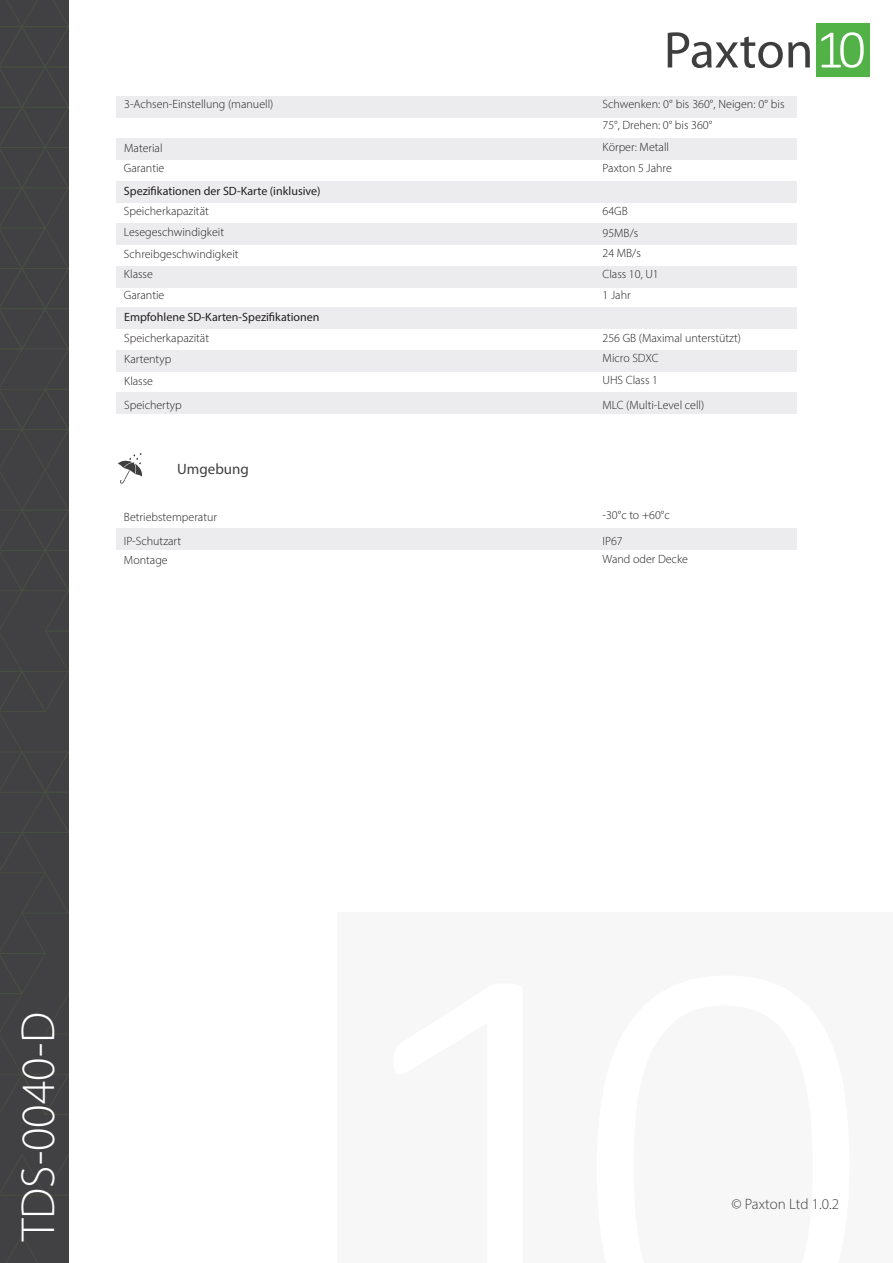
<style>
.page{position:relative;width:893px;height:1263px;background:#fff}
.page>*{position:absolute;margin:0;border:0;box-sizing:border-box;transform-origin:0 0}
.t1{font:300 48px "Myriad Pro";color:#fff}
.t2{font:300 15px "Myriad Pro";letter-spacing:-.005em;color:#3e3e3f}
.t3{font:15px "Myriad Pro";color:#3e3e3f}
.Specs_body_text{font:300 12px "Myriad Pro";color:#231f20}
.t4{font:12px "Myriad Pro";color:#231f20}
</style>
<div class="page">
<div style="left:0;top:0;width:69px;height:1263px;background:#414042"></div>
<svg style="left:6px;top:1236px;width:32px;height:27px"></svg>
<svg style="left:0;top:0;width:69px;height:1196px"></svg>
<div style="left:337px;top:913px;width:556px;height:350px;background:#f7f7f8"></div>
<div style="left:816px;top:23px;width:53px;height:54px;background:#53b247"></div>
<svg style="left:821px;top:32px;width:43px;height:36px"></svg>
<svg style="left:668px;top:32px;width:142px;height:36px"></svg>
<svg style="left:118px;top:453px;width:24px;height:31px"></svg>
<div style="left:116px;top:138px;width:681px;height:22px;background:#ececee"></div>
<div style="left:116px;top:223px;width:681px;height:22px;background:#ececee"></div>
<div style="left:116px;top:96px;width:681px;height:21px;background:#ececee"></div>
<div style="left:116px;top:181px;width:681px;height:21px;background:#ececee"></div>
<div style="left:116px;top:266px;width:681px;height:21px;background:#ececee"></div>
<div style="left:116px;top:308px;width:681px;height:21px;background:#ececee"></div>
<div style="left:116px;top:350px;width:681px;height:22px;background:#ececee"></div>
<div style="left:116px;top:529px;width:681px;height:21px;background:#ececee"></div>
<div style="left:116px;top:392px;width:681px;height:22px;background:#ececee"></div>
<p class="Specs_body_text" style="left:124px;top:97px;width:151px">3-Achsen-Einstellung (manuell)</p>
<p class="Specs_body_text" style="left:124px;top:140px;width:40px">Material</p>
<p class="t4" style="left:124px;top:183px;width:198px">Spezifikationen der SD-Karte (inklusive)</p>
<p class="Specs_body_text" style="left:124px;top:204px;width:86px">Speicherkapazität</p>
<p class="Specs_body_text" style="left:124px;top:247px;width:116px">Schreibgeschwindigkeit</p>
<p class="Specs_body_text" style="left:124px;top:161px;width:42px">Garantie</p>
<p class="Specs_body_text" style="left:124px;top:225px;width:102px">Lesegeschwindigkeit</p>
<p class="Specs_body_text" style="left:124px;top:266px;width:30px">Klasse</p>
<p class="Specs_body_text" style="left:603px;top:97px;width:183px">Schwenken: 0° bis 360°, Neigen: 0° bis</p>
<p class="Specs_body_text" style="left:603px;top:118px;width:111px">75°, Drehen: 0° bis 360°</p>
<p class="Specs_body_text" style="left:603px;top:140px;width:68px">Körper: Metall</p>
<p class="Specs_body_text" style="left:603px;top:161px;width:71px">Paxton 5 Jahre</p>
<p class="Specs_body_text" style="left:603px;top:204px;width:27px">64GB</p>
<p class="Specs_body_text" style="left:603px;top:246px;width:40px">24 MB/s</p>
<p class="Specs_body_text" style="left:603px;top:225px;width:37px">95MB/s</p>
<p class="Specs_body_text" style="left:603px;top:266px;width:58px">Class 10, U1</p>
<p class="Specs_body_text" style="left:124px;top:287px;width:42px">Garantie</p>
<p class="Specs_body_text" style="left:603px;top:288px;width:30px">1 Jahr</p>
<p class="t4" style="left:124px;top:309px;width:197px">Empfohlene SD-Karten-Spezifikationen</p>
<p class="Specs_body_text" style="left:124px;top:331px;width:86px">Speicherkapazität</p>
<p class="Specs_body_text" style="left:124px;top:352px;width:49px">Kartentyp</p>
<p class="Specs_body_text" style="left:124px;top:374px;width:30px">Klasse</p>
<p class="Specs_body_text" style="left:124px;top:398px;width:59px">Speichertyp</p>
<p class="Specs_body_text" style="left:603px;top:398px;width:103px">MLC (Multi-Level cell)</p>
<p class="Specs_body_text" style="left:603px;top:331px;width:140px">256 GB (Maximal unterstützt)</p>
<p class="Specs_body_text" style="left:603px;top:351px;width:57px">Micro SDXC</p>
<p class="Specs_body_text" style="left:603px;top:373px;width:57px">UHS Class 1</p>
<p class="t3" style="left:177px;top:460px;width:73px">Umgebung</p>
<p class="Specs_body_text" style="left:124px;top:509px;width:95px">Betriebstemperatur</p>
<p class="Specs_body_text" style="left:124px;top:534px;width:59px">IP-Schutzart</p>
<p class="Specs_body_text" style="left:124px;top:553px;width:45px">Montage</p>
<p class="Specs_body_text" style="left:603px;top:508px;width:69px">-30°c to +60°c</p>
<p class="Specs_body_text" style="left:603px;top:534px;width:22px">IP67</p>
<p class="Specs_body_text" style="left:603px;top:552px;width:87px">Wand oder Decke</p>
<p class="t1" style="left:9px;top:1241px;width:231px;rotate:-90deg">TDS-0040-D</p>
<p class="t2" style="left:731px;top:1195px;width:109px">© Paxton Ltd 1.0.2</p>
</div>
